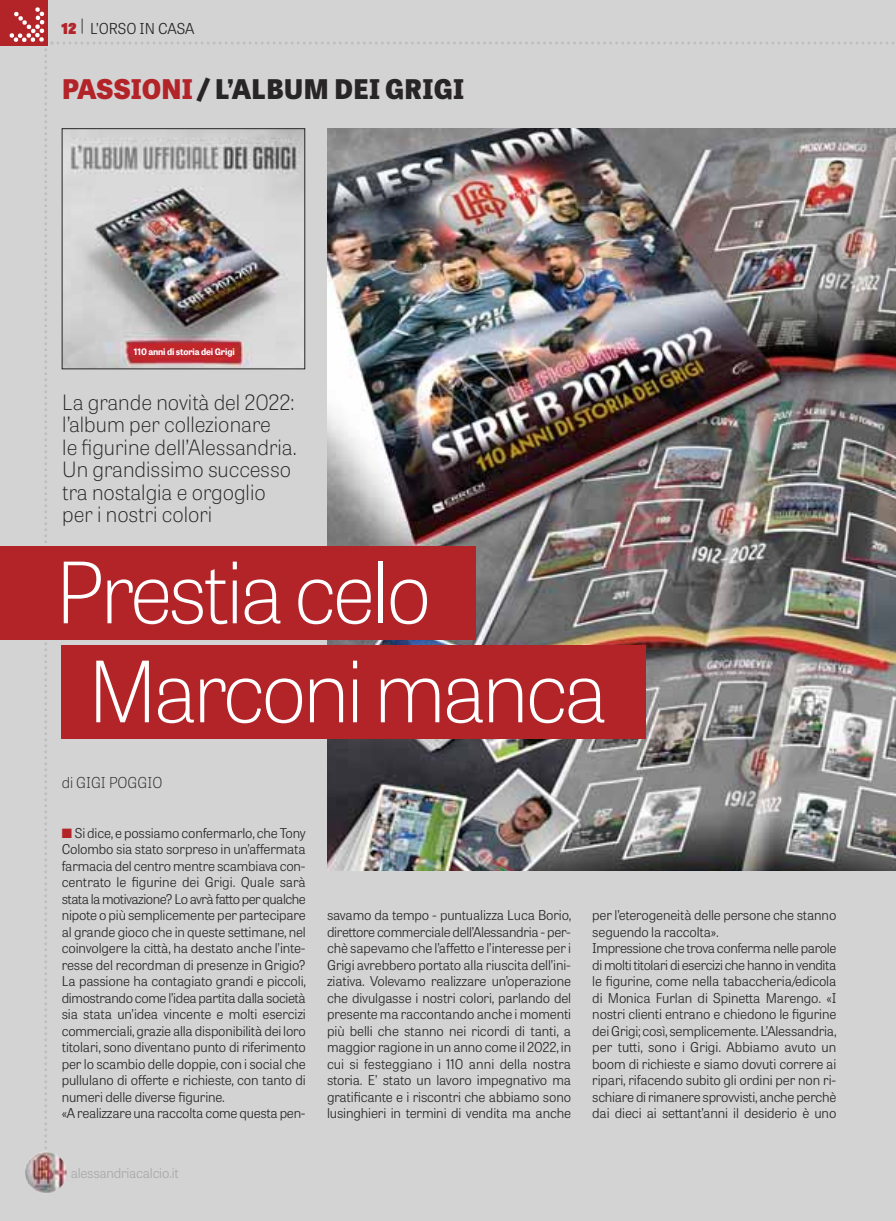
<style>
.page{position:relative;width:896px;height:1221px;background:#fff}
.page>*{position:absolute;margin:0;border:0;box-sizing:border-box;transform-origin:0 0}
.t1{font:100 84px "Tablet Gothic";letter-spacing:-.04em;color:#fff}
.t2{font:800 27px "Tablet Gothic";color:#272526}
.t3{font:100 21px "Tablet Gothic";color:#272526}
.t4{font:300 15px "Tablet Gothic";color:#272526}
.t5{font:100 15px "Tablet Gothic";color:#272526}
.t6{font:300 13.5px/16.5px "Tablet Gothic";letter-spacing:-.01em;color:#272526;text-align:justify}
.t7{font:300 13.5px "Tablet Gothic";letter-spacing:-.015em;color:#a8a8a8}
.t8{font:700 9px "Tablet Gothic";letter-spacing:-.015em;color:#fff}
.s1{font-weight:800;color:#b32429}
.s2{color:#b32429}
</style>
<div class="page">
<div style="left:0;top:0;width:895px;height:1221px;background:#d4d3d4"></div>
<svg style="left:0;top:0;width:48px;height:46px;background:#bd4146"></svg>
<img style="left:25px;top:1151px;width:42px;height:42px;border-radius:50%">
<img style="left:328px;top:128px;width:567px;height:743px">
<div style="left:0;top:546px;width:475px;height:94px;background:#b32429"></div>
<div style="left:62px;top:645px;width:583px;height:94px;background:#b32429"></div>
<img style="left:64px;top:130px;width:239px;height:237px">
<div style="left:62px;top:128px;width:243px;height:241px;border:1px solid #272526"></div>
<p class="t4" style="left:61px;top:23px;width:135px"><span class="s1">12</span> | L’ORSO IN CASA</p>
<p class="t2" style="left:62px;top:79px;width:404px"><span class="s2">PASSIONI</span> / L’ALBUM DEI GRIGI</p>
<p class="t8" style="left:134px;top:348px;width:102px">110 anni di storia dei Grigi</p>
<p class="t3" style="left:62px;top:395px;width:233px">La grande novità del 2022:</p>
<p class="t3" style="left:62px;top:417px;width:210px">l’album per collezionare</p>
<p class="t3" style="left:62px;top:440px;width:236px">le figurine dell’Alessandria.</p>
<p class="t3" style="left:62px;top:462px;width:230px">Un grandissimo successo</p>
<p class="t3" style="left:62px;top:485px;width:205px">tra nostalgia e orgoglio</p>
<p class="t3" style="left:62px;top:507px;width:151px">per i nostri colori</p>
<p class="t1" style="left:56px;top:564px;width:377px">Prestia celo</p>
<p class="t1" style="left:88px;top:663px;width:520px">Marconi manca</p>
<p class="t5" style="left:62px;top:777px;width:102px">di GIGI POGGIO</p>
<p class="t6" style="left:62px;top:826px;width:245px"><span class="s2">■</span> Si dice, e possiamo confermarlo, che Tony Colombo sia stato sorpreso in un’affermata farmacia del centro mentre scambiava con&shy;centrato le figurine dei Grigi. Quale sarà stata la motivazione? Lo avrà fatto per qualche nipote o più semplicemente per partecipare al grande gioco che in queste settimane, nel coinvolgere la città, ha destato anche l’inte&shy;resse del recordman di presenze in Grigio?</p>
<p class="t6" style="left:62px;top:974px;width:245px">La passione ha contagiato grandi e piccoli, dimostrando come l’idea partita dalla società sia stata un’idea vincente e molti esercizi commerciali, grazie alla disponibilità dei loro titolari, sono diventano punto di riferimento per lo scambio delle doppie, con i social che pullulano di offerte e richieste, con tanto di numeri delle diverse figurine.</p>
<p class="t6" style="left:62px;top:1106px;width:245px">«A realizzare una raccolta come questa pen-</p>
<p class="t7" style="left:71px;top:1168px;width:109px">alessandriacalcio.it</p>
<p class="t6" style="left:327px;top:908px;width:245px">savamo da tempo - puntualizza Luca Borio, direttore commerciale dell’Alessandria - per&shy;chè sapevamo che l’affetto e l’interesse per i Grigi avrebbero portato alla riuscita dell’ini&shy;ziativa. Volevamo realizzare un’operazione che divulgasse i nostri colori, parlando del presente ma raccontando anche i momenti più belli che stanno nei ricordi di tanti, a maggior ragione in un anno come il 2022, in cui si festeggiano i 110 anni della nostra storia. E’ stato un lavoro impegnativo ma gratificante e i riscontri che abbiamo sono lusinghieri in termini di vendita ma anche</p>
<p class="t6" style="left:592px;top:908px;width:245px">per l’eterogeneità delle persone che stanno seguendo la raccolta».</p>
<p class="t6" style="left:592px;top:941px;width:245px">Impressione che trova conferma nelle parole di molti titolari di esercizi che hanno in vendita le figurine, come nella tabaccheria/edicola di Monica Furlan di Spinetta Marengo. «I nostri clienti entrano e chiedono le figurine dei Grigi; così, semplicemente. L’Alessandria, per tutti, sono i Grigi. Abbiamo avuto un boom di richieste e siamo dovuti correre ai ripari, rifacendo subito gli ordini per non ri&shy;schiare di rimanere sprovvisti, anche perchè dai dieci ai settant’anni il desiderio è uno</p>
</div>
